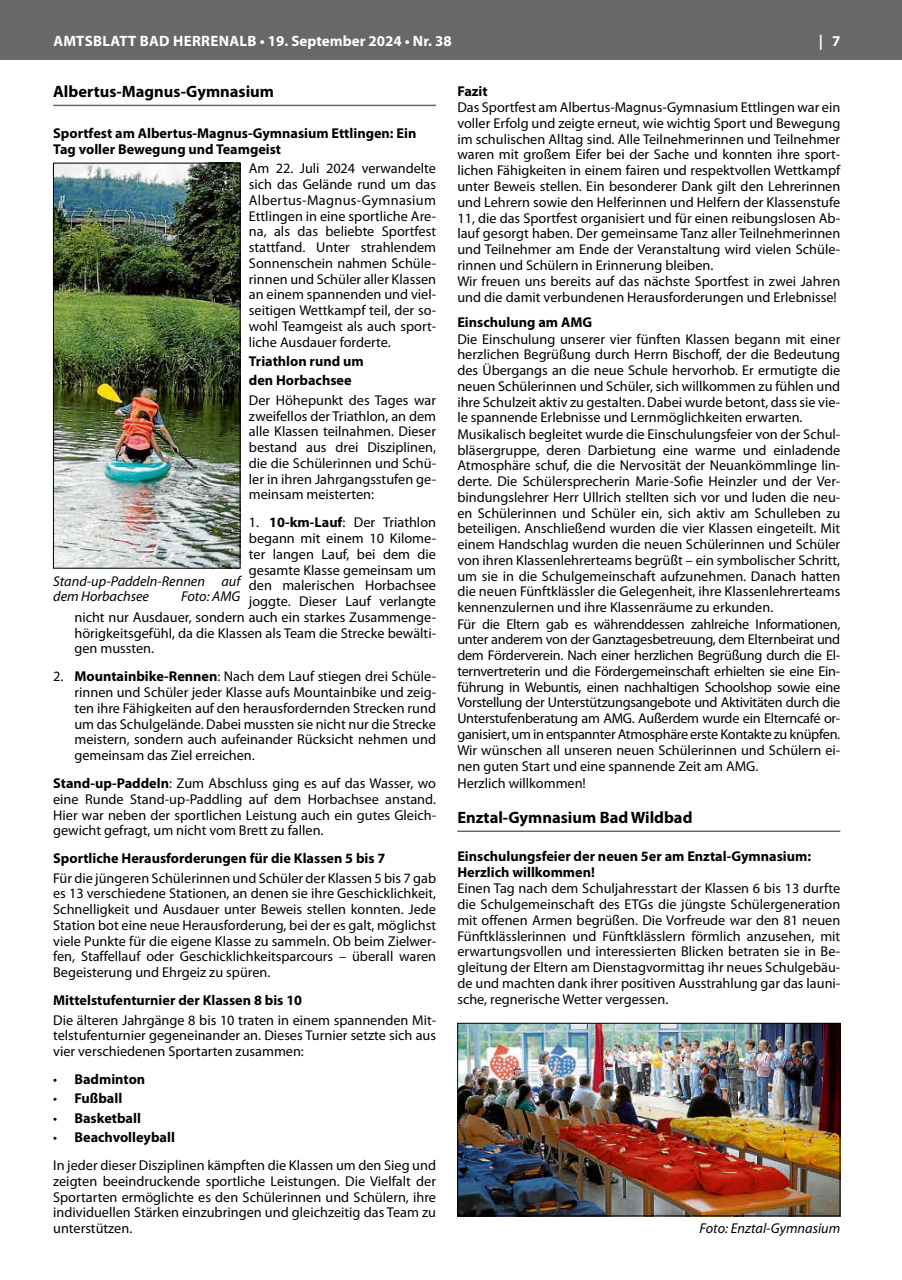
<style>
.page{position:relative;width:902px;height:1280px;background:#fff}
.page>*{position:absolute;margin:0;border:0;box-sizing:border-box;transform-origin:0 0}
.t1{font:700 16.5px "Myriad Pro";color:#000}
.t2{font:700 15px "Myriad Pro";letter-spacing:.01em;color:#fff}
.t3{font:14.25px/15.8px "Myriad Pro";color:#000;text-align:justify}
.t4{font:700 14.25px/15.8px "Myriad Pro";color:#000}
.t5{font:italic 14.25px/15.8px "Myriad Pro";color:#000}
.s1{font-weight:700}
.s2{font-weight:400}
</style>
<div class="page">
<div style="left:0;top:0;width:901px;height:60px;background:#686867"></div>
<hr style="left:53px;top:105px;width:383px;height:1px;background:#686867">
<img style="left:55px;top:165px;width:183px;height:401px">
<div style="left:53px;top:163px;width:187px;height:405px;border:1px solid #000"></div>
<hr style="left:457px;top:830px;width:383px;height:2px;background:#686867">
<img style="left:459px;top:1025px;width:379px;height:189px">
<div style="left:457px;top:1023px;width:383px;height:193px;border:1px solid #000"></div>
<p class="t2" style="left:53px;top:31px;width:400px">AMTSBLATT BAD HERRENALB • 19. September 2024 • Nr. 38</p>
<p class="t2" style="left:818px;top:31px;width:23px">| 7</p>
<p class="t1" style="left:53px;top:81px;width:222px">Albertus-Magnus-Gymnasium</p>
<p class="t4" style="left:53px;top:125px;width:365px">Sportfest am Albertus-Magnus-Gymnasium Ettlingen: Ein<br>Tag voller Bewegung und Teamgeist</p>
<p class="t4" style="left:457px;top:83px;width:32px">Fazit</p>
<p class="t3" style="left:457px;top:99px;width:384px;text-align:left">Das Sportfest am Albertus-Magnus-Gymnasium Ettlingen war ein voller Erfolg und zeigte erneut, wie wichtig Sport und Bewegung im schulischen Alltag sind. Alle Teilnehmerinnen und Teilnehmer waren mit großem Eifer bei der Sache und konnten ihre sport&shy;lichen Fähigkeiten in einem fairen und respektvollen Wettkampf unter Beweis stellen. Ein besonderer Dank gilt den Lehrerinnen und Lehrern sowie den Helferinnen und Helfern der Klassenstufe 11, die das Sportfest organisiert und für einen reibungslosen Ab&shy;lauf gesorgt haben. Der gemeinsame Tanz aller Teilnehmerinnen und Teilnehmer am Ende der Veranstaltung wird vielen Schüle&shy;rinnen und Schülern in Erinnerung bleiben.<br>Wir freuen uns bereits auf das nächste Sportfest in zwei Jahren und die damit verbundenen Herausforderungen und Erlebnisse!</p>
<p class="t4" style="left:457px;top:314px;width:136px">Einschulung am AMG</p>
<p class="t3" style="left:457px;top:331px;width:384px;text-align:left">Die Einschulung unserer vier fünften Klassen begann mit einer herzlichen Begrüßung durch Herrn Bischoff, der die Bedeutung des Übergangs an die neue Schule hervorhob. Er ermutigte die neuen Schülerinnen und Schüler, sich willkommen zu fühlen und ihre Schulzeit aktiv zu gestalten. Dabei wurde betont, dass sie vie&shy;le spannende Erlebnisse und Lernmöglichkeiten erwarten.<br>Musikalisch begleitet wurde die Einschulungsfeier von der Schul&shy;bläsergruppe, deren Darbietung eine warme und einladende Atmosphäre schuf, die die Nervosität der Neuankömmlinge lin&shy;derte. Die Schülersprecherin Marie-Sofie Heinzler und der Ver&shy;bindungslehrer Herr Ullrich stellten sich vor und luden die neu&shy;en Schülerinnen und Schüler ein, sich aktiv am Schulleben zu beteiligen. Anschließend wurden die vier Klassen eingeteilt. Mit einem Handschlag wurden die neuen Schülerinnen und Schüler von ihren Klassenlehrerteams begrüßt – ein symbolischer Schritt, um sie in die Schulgemeinschaft aufzunehmen. Danach hatten die neuen Fünftklässler die Gelegenheit, ihre Klassenlehrerteams kennenzulernen und ihre Klassenräume zu erkunden.<br>Für die Eltern gab es währenddessen zahlreiche Informationen, unter anderem von der Ganztagesbetreuung, dem Elternbeirat und dem Förderverein. Nach einer herzlichen Begrüßung durch die El&shy;ternvertreterin und die Fördergemeinschaft erhielten sie eine Ein&shy;führung in Webuntis, einen nachhaltigen Schoolshop sowie eine Vorstellung der Unterstützungsangebote und Aktivitäten durch die Unterstufenberatung am AMG. Außerdem wurde ein Elterncafé or&shy;ganisiert, um in entspannter Atmosphäre erste Kontakte zu knüpfen.<br>Wir wünschen all unseren neuen Schülerinnen und Schülern ei&shy;nen guten Start und eine spannende Zeit am AMG.<br>Herzlich willkommen!</p>
<p class="t1" style="left:457px;top:807px;width:236px">Enztal-Gymnasium Bad Wildbad</p>
<p class="t4" style="left:457px;top:848px;width:355px">Einschulungsfeier der neuen 5er am Enztal-Gymnasium:<br>Herzlich willkommen!</p>
<p class="t3" style="left:457px;top:880px;width:384px">Einen Tag nach dem Schuljahresstart der Klassen 6 bis 13 durfte die Schulgemeinschaft des ETGs die jüngste Schülergeneration mit offenen Armen begrüßen. Die Vorfreude war den 81 neuen Fünftklässlerinnen und Fünftklässlern förmlich anzusehen, mit erwartungsvollen und interessierten Blicken betraten sie in Be&shy;gleitung der Eltern am Dienstagvormittag ihr neues Schulgebäu&shy;de und machten dank ihrer positiven Ausstrahlung gar das launi&shy;sche, regnerische Wetter vergessen.</p>
<p class="t3" style="left:249px;top:160px;width:189px">Am 22. Juli 2024 verwandelte sich das Gelände rund um das Albertus-Magnus-Gymnasium Ettlingen in eine sportliche Are&shy;na, als das beliebte Sportfest stattfand. Unter strahlendem Sonnenschein nahmen Schüle&shy;rinnen und Schüler aller Klassen an einem spannenden und viel&shy;seitigen Wettkampf teil, der so&shy;wohl Teamgeist als auch sport&shy;liche Ausdauer forderte.</p>
<p class="t4" style="left:249px;top:351px;width:116px;line-height:19.5px">Triathlon rund um den Horbachsee</p>
<p class="t3" style="left:249px;top:392px;width:189px">Der Höhepunkt des Tages war zweifellos der Triathlon, an dem alle Klassen teilnahmen. Dieser bestand aus drei Disziplinen, die die Schülerinnen und Schü&shy;ler in ihren Jahrgangsstufen ge&shy;meinsam meisterten:</p>
<p class="t3" style="left:249px;top:514px;width:189px">1. <span class="s1">10-km-Lauf</span>: Der Triathlon</p>
<p class="t3" style="left:249px;top:530px;width:189px">begann mit einem 10 Kilome-</p>
<p class="t3" style="left:249px;top:546px;width:189px">ter langen Lauf, bei dem die</p>
<p class="t3" style="left:249px;top:562px;width:189px">gesamte Klasse gemeinsam um</p>
<p class="t3" style="left:249px;top:577px;width:189px">den malerischen Horbachsee</p>
<p class="t3" style="left:249px;top:593px;width:189px">joggte. Dieser Lauf verlangte</p>
<p class="t3" style="left:74px;top:609px;width:363px">nicht nur Ausdauer, sondern auch ein starkes Zusammenge-</p>
<p class="t3" style="left:74px;top:625px;width:363px">hörigkeitsgefühl, da die Klassen als Team die Strecke bewälti-</p>
<p class="t3" style="left:74px;top:640px;width:81px">gen mussten.</p>
<p class="t3" style="left:74px;top:668px;width:363px;text-indent:-21px">2. <span class="s1">Mountainbike-Rennen</span>: Nach dem Lauf stiegen drei Schüle&shy;rinnen und Schüler jeder Klasse aufs Mountainbike und zeig&shy;ten ihre Fähigkeiten auf den herausfordernden Strecken rund um das Schulgelände. Dabei mussten sie nicht nur die Strecke meistern, sondern auch aufeinander Rücksicht nehmen und gemeinsam das Ziel erreichen.</p>
<p class="t3" style="left:53px;top:775px;width:384px"><span class="s1">Stand-up-Paddeln</span>: Zum Abschluss ging es auf das Wasser, wo eine Runde Stand-up-Paddling auf dem Horbachsee anstand.<br>Hier war neben der sportlichen Leistung auch ein gutes Gleich&shy;gewicht gefragt, um nicht vom Brett zu fallen.</p>
<p class="t4" style="left:53px;top:850px;width:334px">Sportliche Herausforderungen für die Klassen 5 bis 7</p>
<p class="t3" style="left:53px;top:870px;width:384px">Für die jüngeren Schülerinnen und Schüler der Klassen 5 bis 7 gab es 13 verschiedene Stationen, an denen sie ihre Geschicklichkeit, Schnelligkeit und Ausdauer unter Beweis stellen konnten. Jede Station bot eine neue Herausforderung, bei der es galt, möglichst viele Punkte für die eigene Klasse zu sammeln. Ob beim Zielwer&shy;fen, Staffellauf oder Geschicklichkeitsparcours – überall waren Begeisterung und Ehrgeiz zu spüren.</p>
<p class="t4" style="left:53px;top:992px;width:250px">Mittelstufenturnier der Klassen 8 bis 10</p>
<p class="t3" style="left:53px;top:1012px;width:384px">Die älteren Jahrgänge 8 bis 10 traten in einem spannenden Mit&shy;telstufenturnier gegeneinander an. Dieses Turnier setzte sich aus vier verschiedenen Sportarten zusammen:</p>
<p class="t4" style="left:53px;top:1071px;width:94px"><span class="s2">•</span> Badminton</p>
<p class="t4" style="left:53px;top:1090px;width:71px"><span class="s2">•</span> Fußball</p>
<p class="t4" style="left:53px;top:1110px;width:89px"><span class="s2">•</span> Basketball</p>
<p class="t3" style="left:53px;top:1123px;width:384px;line-height:27.9px">• <span class="s1">Beachvolleyball<br></span>In jeder dieser Disziplinen kämpften die Klassen um den Sieg und</p>
<p class="t3" style="left:53px;top:1173px;width:384px">zeigten beeindruckende sportliche Leistungen. Die Vielfalt der Sportarten ermöglichte es den Schülerinnen und Schülern, ihre individuellen Stärken einzubringen und gleichzeitig das Team zu unterstützen.</p>
<p class="t5" style="left:53px;top:573px;width:189px">Stand-up-Paddeln-Rennen auf dem Horbachsee</p>
<p class="t5" style="left:181px;top:588px;width:61px">Foto: AMG</p>
<p class="t5" style="left:699px;top:1220px;width:142px">Foto: Enztal-Gymnasium</p>
</div>
